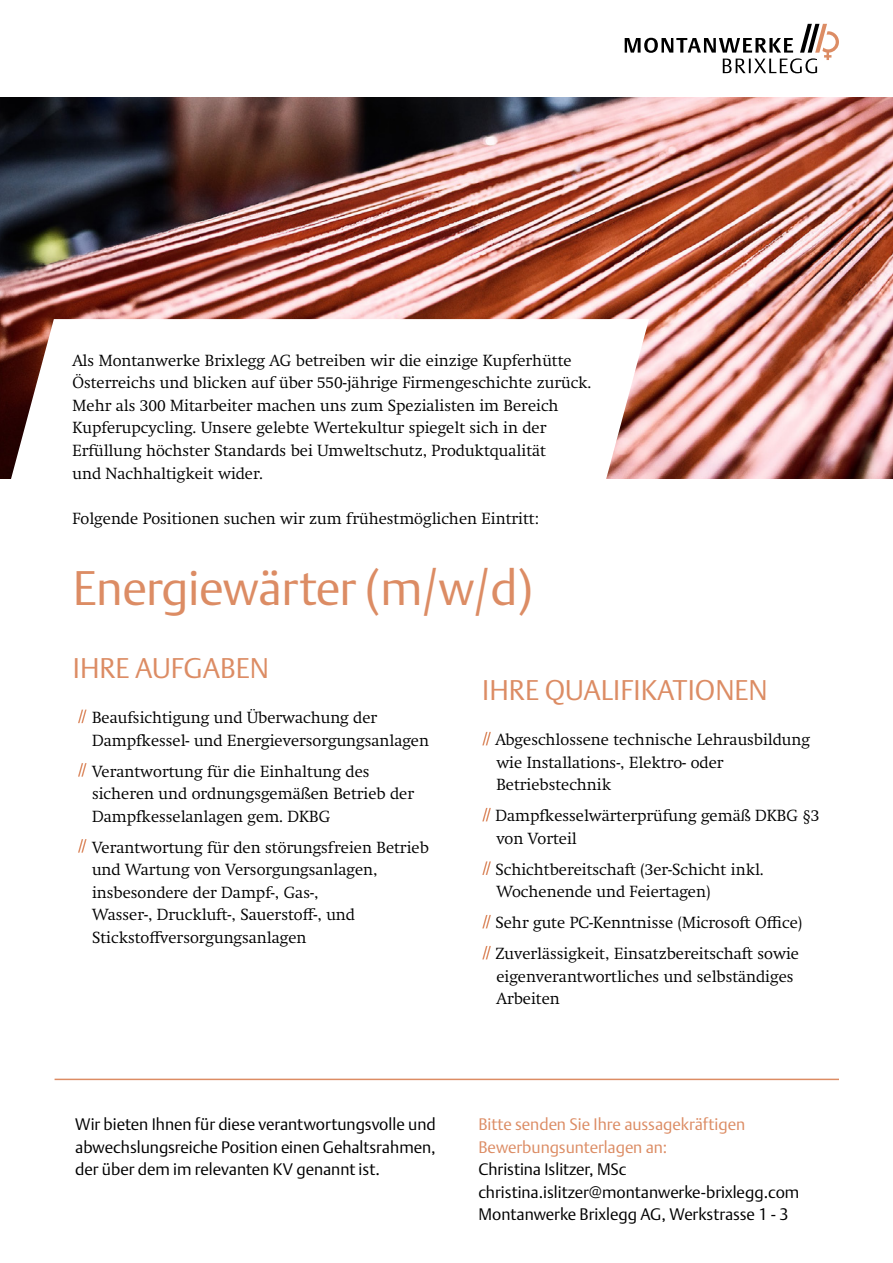
<style>
.page{position:relative;width:893px;height:1263px;background:#fff}
.page>*{position:absolute;margin:0;border:0;box-sizing:border-box;transform-origin:0 0}
.t1{font:300 48px "DTL Argo T";letter-spacing:-.01em;color:#dc8c64}
.t2{font:300 28.2px "DTL Argo T";color:#dc8c64}
.t3{font:300 16.5px/22.5px "Swift Neue LT Pro";color:#000}
.t4{font:300 16.5px/22.5px "DTL Argo T";color:#000;text-align:justify}
.t5{font:300 16.5px/22.5px "DTL Argo T";color:#dc8c64}
</style>
<div class="page">
<img style="left:0;top:97px;width:893px;height:381px">
<svg style="left:0;top:319px;width:649px;height:160px"></svg>
<svg style="left:78px;top:710px;width:9px;height:13px"></svg>
<svg style="left:78px;top:763px;width:9px;height:14px"></svg>
<svg style="left:78px;top:839px;width:9px;height:14px"></svg>
<svg style="left:482px;top:732px;width:9px;height:13px"></svg>
<svg style="left:482px;top:808px;width:9px;height:13px"></svg>
<svg style="left:482px;top:861px;width:9px;height:14px"></svg>
<svg style="left:482px;top:915px;width:9px;height:13px"></svg>
<svg style="left:482px;top:946px;width:9px;height:13px"></svg>
<svg style="left:625px;top:24px;width:214px;height:49px"></svg>
<hr style="left:55px;top:1079px;width:784px;height:1px;background:#dc8c64">
<p class="t3" style="left:73px;top:349px;width:520px">Als Montanwerke Brixlegg AG betreiben wir die einzige Kupferhütte Österreichs und blicken auf über 550-jährige Firmengeschichte zurück.<br>Mehr als 300 Mitarbeiter machen uns zum Spezialisten im Bereich Kupferupcycling. Unsere gelebte Wertekultur spiegelt sich in der Erfüllung höchster Standards bei Umweltschutz, Produktqualität<br>und Nachhaltigkeit wider.</p>
<p class="t3" style="left:73px;top:507px;width:468px">Folgende Positionen suchen wir zum frühestmöglichen Eintritt:</p>
<h1 class="t1" style="left:73px;top:559px;width:462px">Energiewärter (m/w/d)</h1>
<h2 class="t2" style="left:73px;top:651px;width:198px">IHRE AUFGABEN</h2>
<p class="t3" style="left:92px;top:706px;width:338px">Beaufsichtigung und Überwachung der<br>Dampfkessel- und Energieversorgungsanlagen</p>
<p class="t3" style="left:92px;top:760px;width:324px">Verantwortung für die Einhaltung des sicheren und ordnungsgemäßen Betrieb der<br>Dampfkesselanlagen gem. DKBG</p>
<p class="t3" style="left:92px;top:836px;width:338px">Verantwortung für den störungsfreien Betrieb und Wartung von Versorgungsanlagen, insbesondere der Dampf-, Gas-,<br>Wasser-, Druckluft-, Sauerstoff-, und Stickstoffversorgungsanlagen</p>
<h2 class="t2" style="left:482px;top:673px;width:287px">IHRE QUALIFIKATIONEN</h2>
<p class="t3" style="left:495px;top:728px;width:316px">Abgeschlossene technische Lehrausbildung wie Installations-, Elektro- oder<br>Betriebstechnik</p>
<p class="t3" style="left:495px;top:804px;width:325px">Dampfkesselwärterprüfung gemäß DKBG §3 von Vorteil</p>
<p class="t3" style="left:495px;top:858px;width:270px">Schichtbereitschaft (3er-Schicht inkl.<br>Wochenende und Feiertagen)</p>
<p class="t3" style="left:495px;top:907px;width:308px;line-height:31px">Sehr gute PC-Kenntnisse (Microsoft Office)<br>Zuverlässigkeit, Einsatzbereitschaft sowie</p>
<p class="t3" style="left:496px;top:965px;width:299px">eigenverantwortliches und selbständiges<br>Arbeiten</p>
<p class="t4" style="left:75px;top:1113px;width:362px">Wir bieten Ihnen für diese verantwortungsvolle und abwechslungsreiche Position einen Gehaltsrahmen, der über dem im relevanten KV genannt ist.</p>
<p class="t5" style="left:478px;top:1113px;width:268px">Bitte senden Sie Ihre aussagekräftigen<br>Bewerbungsunterlagen an:</p>
<p class="t4" style="left:478px;top:1158px;width:323px;text-align:left">Christina Islitzer, MSc christina.islitzer@montanwerke-brixlegg.com<br>Montanwerke Brixlegg AG, Werkstrasse 1 - 3</p>
</div>
